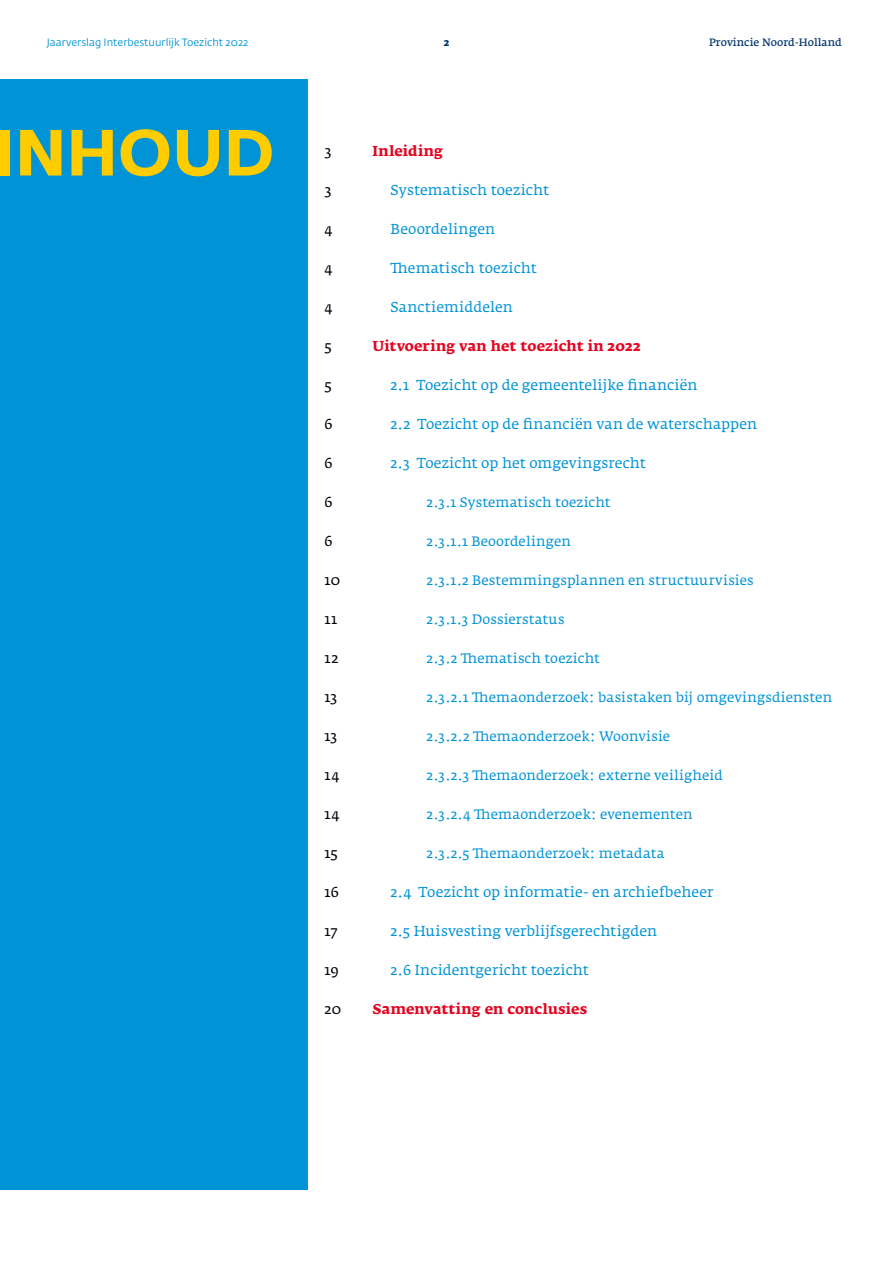
<style>
.page{position:relative;width:893px;height:1263px;background:#fff}
.page>*{position:absolute;margin:0;border:0;box-sizing:border-box;transform-origin:0 0}
.t1{font:700 64.5px "Fedra Sans Std";color:#fc0}
.t2{font:14.25px "Fedra Serif A Std";letter-spacing:.005em;color:#0093d6}
.t3{font:700 14.25px "Fedra Serif A Std";letter-spacing:.01em;color:#e40521}
.t4{font:14.25px "Fedra Serif A Std";letter-spacing:.005em;color:#000}
.t5{font:13.5px "Fedra Serif A Std";letter-spacing:.005em;color:#0093d6}
.t6{font:10.5px "Fedra Sans Std";color:#0093d6}
.t7{font:600 10.5px "Fedra Serif A Std";color:#03326c}
.t8{font:700 10.5px "Fedra Serif A Std";color:#03326c}
</style>
<div class="page">
<div style="left:0;top:79px;width:308px;height:1111px;background:#0093d6"></div>
<p class="t6" style="left:47px;top:36px;width:203px">Jaarverslag Interbestuurlijk Toezicht 2022</p>
<p class="t8" style="left:444px;top:36px;width:7px">2</p>
<p class="t7" style="left:709px;top:36px;width:134px">Provincie Noord-Holland</p>
<h1 class="t1" style="left:-6px;top:111px;width:282px">INHOUD</h1>
<p class="t4" style="left:325px;top:143px;width:9px">3</p>
<p class="t3" style="left:373px;top:143px;width:72px">Inleiding</p>
<p class="t4" style="left:325px;top:182px;width:9px">3</p>
<p class="t2" style="left:390px;top:182px;width:160px">Systematisch toezicht</p>
<p class="t4" style="left:325px;top:221px;width:9px">4</p>
<p class="t2" style="left:390px;top:221px;width:106px">Beoordelingen</p>
<p class="t4" style="left:325px;top:260px;width:9px">4</p>
<p class="t2" style="left:390px;top:260px;width:148px">Thematisch toezicht</p>
<p class="t4" style="left:325px;top:299px;width:9px">4</p>
<p class="t2" style="left:390px;top:299px;width:124px">Sanctiemiddelen</p>
<p class="t4" style="left:325px;top:338px;width:9px">5</p>
<p class="t3" style="left:373px;top:338px;width:269px">Uitvoering van het toezicht in 2022</p>
<p class="t4" style="left:325px;top:377px;width:9px">5</p>
<p class="t2" style="left:390px;top:377px;width:308px">2.1 Toezicht op de gemeentelijke financiën</p>
<p class="t4" style="left:325px;top:416px;width:10px">6</p>
<p class="t2" style="left:390px;top:416px;width:368px">2.2 Toezicht op de financiën van de waterschappen</p>
<p class="t4" style="left:325px;top:455px;width:10px">6</p>
<p class="t2" style="left:390px;top:455px;width:257px">2.3 Toezicht op het omgevingsrecht</p>
<p class="t4" style="left:325px;top:494px;width:10px">6</p>
<p class="t5" style="left:427px;top:494px;width:185px">2.3.1 Systematisch toezicht</p>
<p class="t4" style="left:325px;top:533px;width:10px">6</p>
<p class="t5" style="left:427px;top:533px;width:146px">2.3.1.1 Beoordelingen</p>
<p class="t4" style="left:325px;top:572px;width:17px">10</p>
<p class="t5" style="left:427px;top:572px;width:329px">2.3.1.2 Bestemmingsplannen en structuurvisies</p>
<p class="t4" style="left:325px;top:611px;width:14px">11</p>
<p class="t5" style="left:427px;top:611px;width:139px">2.3.1.3 Dossierstatus</p>
<p class="t4" style="left:325px;top:650px;width:15px">12</p>
<p class="t5" style="left:427px;top:650px;width:175px">2.3.2 Thematisch toezicht</p>
<p class="t4" style="left:325px;top:689px;width:14px">13</p>
<p class="t5" style="left:427px;top:689px;width:407px">2.3.2.1 Themaonderzoek: basistaken bij omgevingsdiensten</p>
<p class="t4" style="left:325px;top:728px;width:14px">13</p>
<p class="t5" style="left:427px;top:728px;width:245px">2.3.2.2 Themaonderzoek: Woonvisie</p>
<p class="t4" style="left:325px;top:767px;width:16px">14</p>
<p class="t5" style="left:427px;top:767px;width:298px">2.3.2.3 Themaonderzoek: externe veiligheid</p>
<p class="t4" style="left:325px;top:806px;width:16px">14</p>
<p class="t5" style="left:427px;top:806px;width:267px">2.3.2.4 Themaonderzoek: evenementen</p>
<p class="t4" style="left:325px;top:845px;width:15px">15</p>
<p class="t5" style="left:427px;top:845px;width:239px">2.3.2.5 Themaonderzoek: metadata</p>
<p class="t4" style="left:325px;top:884px;width:16px">16</p>
<p class="t2" style="left:390px;top:884px;width:324px">2.4 Toezicht op informatie- en archiefbeheer</p>
<p class="t4" style="left:325px;top:923px;width:15px">17</p>
<p class="t2" style="left:390px;top:923px;width:268px">2.5 Huisvesting verblijfsgerechtigden</p>
<p class="t4" style="left:325px;top:962px;width:16px">19</p>
<p class="t2" style="left:390px;top:962px;width:200px">2.6 Incidentgericht toezicht</p>
<p class="t4" style="left:325px;top:1001px;width:18px">20</p>
<p class="t3" style="left:373px;top:1001px;width:216px">Samenvatting en conclusies</p>
</div>
